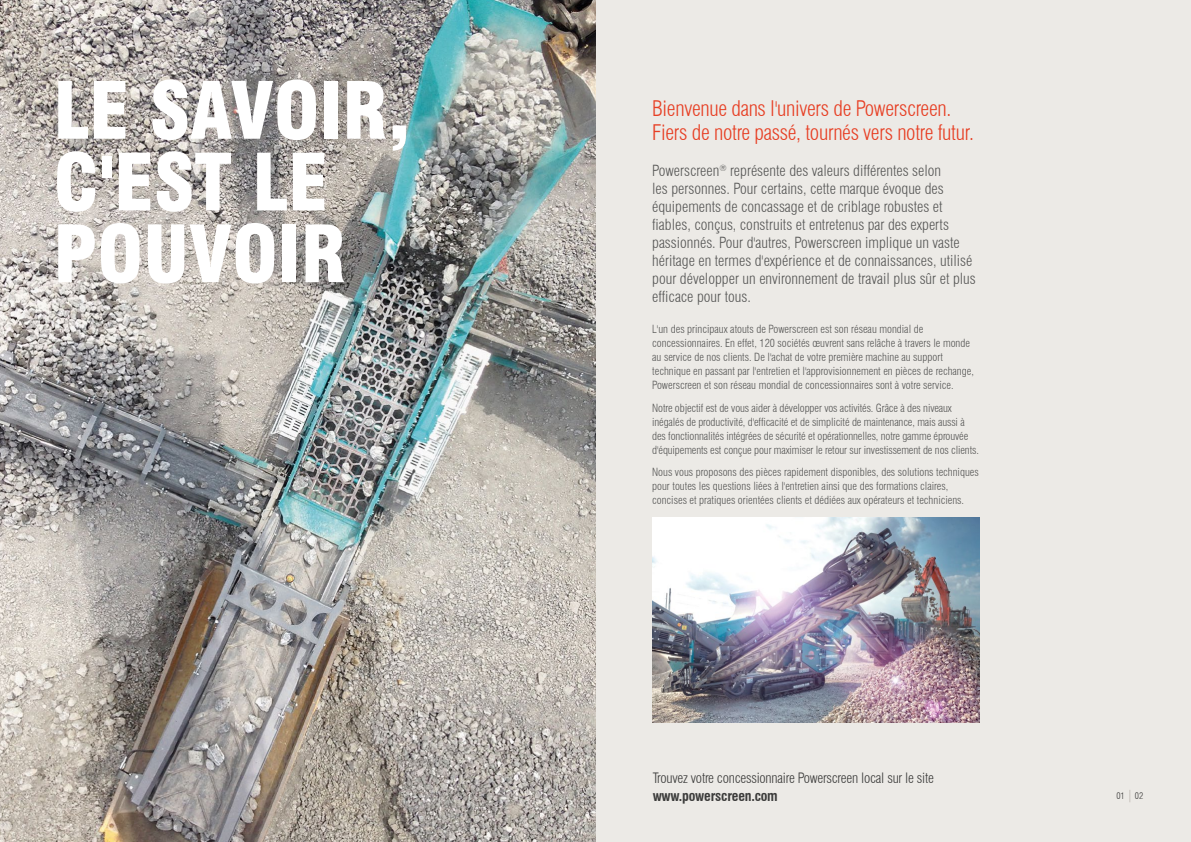
<style>
.page{position:relative;width:1191px;height:842px;background:#fff}
.page>*{position:absolute;margin:0;border:0;box-sizing:border-box;transform-origin:0 0}
.t1{font:900 condensed 76.9px/71.7px "Swiss 721 BT";color:#fff}
.t2{font:300 condensed 21px/24px "Swiss 721 BT";letter-spacing:-.015em;color:#e73f24}
.t3{font:300 condensed 15px/18px "Swiss 721 BT";color:#575756}
.t4{font:300 condensed 14px "Swiss 721 BT";letter-spacing:-.015em;color:#3c3c3b}
.t5{font:700 condensed 14px "Swiss 721 BT";letter-spacing:-.015em;color:#3c3c3b}
.t6{font:300 condensed 11px/14px "Swiss 721 BT";color:#575756}
.t7{font:300 condensed 9px "Swiss 721 BT";color:#3c3c3b}
</style>
<div class="page">
<div style="left:595px;top:0;width:596px;height:842px;background:#eceae6"></div>
<img style="left:0;top:0;width:595px;height:842px">
<img style="left:652px;top:518px;width:327px;height:205px">
<svg style="left:1129px;top:790px;width:1px;height:12px"></svg>
<h1 class="t1" style="left:54px;top:75px;width:357px">LE SAVOIR,<br>C'EST LE<br>POUVOIR</h1>
<h2 class="t2" style="left:652px;top:96px;width:323px">Bienvenue dans l'univers de Powerscreen.<br>Fiers de notre passé, tournés vers notre futur.</h2>
<p class="t3" style="left:652px;top:162px;width:325px">Powerscreen<sup>®</sup> représente des valeurs différentes selon<br>les personnes. Pour certains, cette marque évoque des équipements de concassage et de criblage robustes et fiables, conçus, construits et entretenus par des experts passionnés. Pour d'autres, Powerscreen implique un vaste héritage en termes d'expérience et de connaissances, utilisé pour développer un environnement de travail plus sûr et plus efficace pour tous.</p>
<p class="t6" style="left:652px;top:322px;width:323px">L'un des principaux atouts de Powerscreen est son réseau mondial de concessionnaires. En effet, 120 sociétés œuvrent sans relâche à travers le monde au service de nos clients. De l'achat de votre première machine au support technique en passant par l'entretien et l'approvisionnement en pièces de rechange, Powerscreen et son réseau mondial de concessionnaires sont à votre service.</p>
<p class="t6" style="left:652px;top:401px;width:328px">Notre objectif est de vous aider à développer vos activités. Grâce à des niveaux inégalés de productivité, d'efficacité et de simplicité de maintenance, mais aussi à des fonctionnalités intégrées de sécurité et opérationnelles, notre gamme éprouvée d'équipements est conçue pour maximiser le retour sur investissement de nos clients.</p>
<p class="t6" style="left:652px;top:465px;width:328px">Nous vous proposons des pièces rapidement disponibles, des solutions techniques pour toutes les questions liées à l'entretien ainsi que des formations claires, concises et pratiques orientées clients et dédiées aux opérateurs et techniciens.</p>
<p class="t4" style="left:652px;top:770px;width:283px">Trouvez votre concessionnaire Powerscreen local sur le site</p>
<p class="t5" style="left:652px;top:788px;width:127px">www.powerscreen.com</p>
<p class="t7" style="left:1116px;top:791px;width:28px">01 02</p>
</div>
